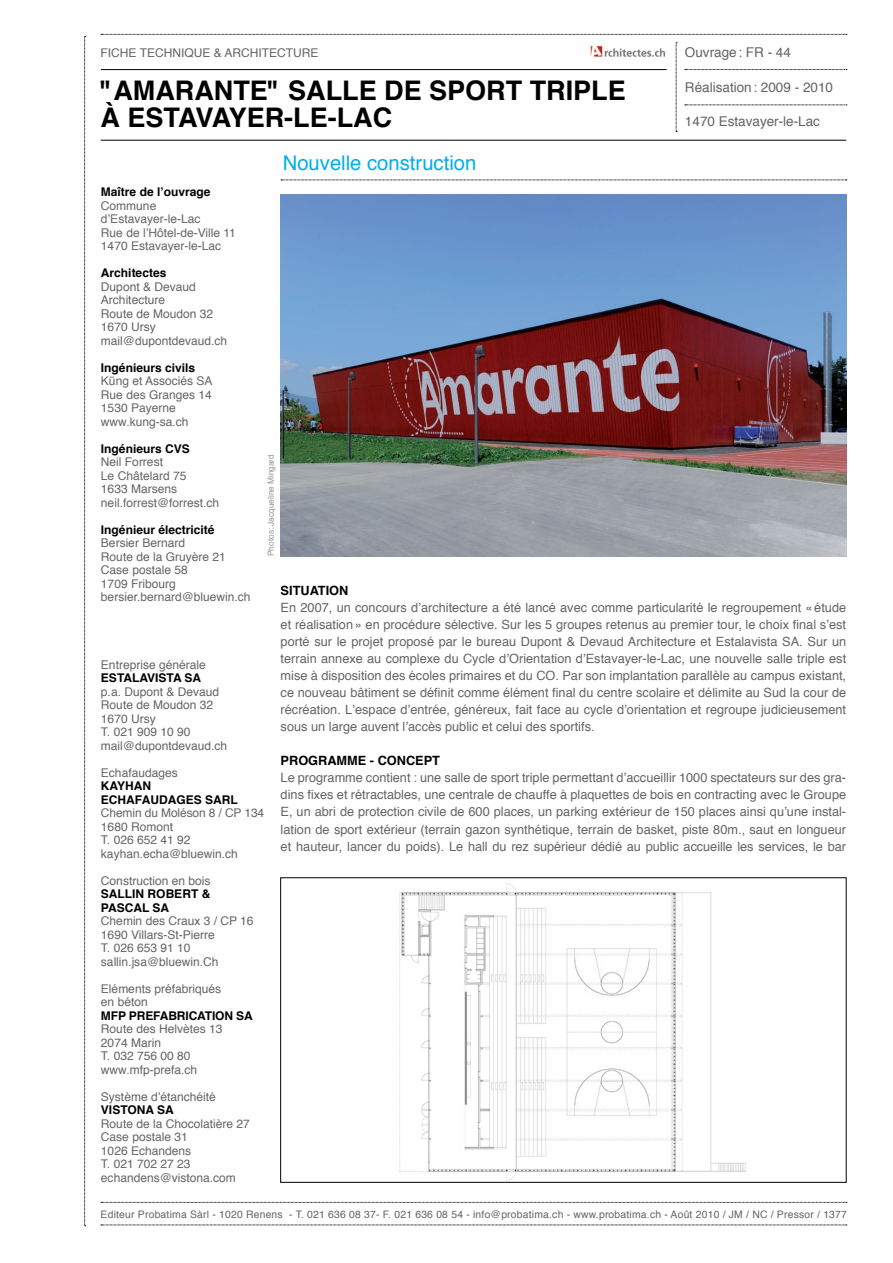
<style>
.page{position:relative;width:893px;height:1263px;background:#fff}
.page>*{position:absolute;margin:0;border:0;box-sizing:border-box;transform-origin:0 0}
.t1{font:700 27px/27px "Helvetica";color:#000}
.t2{font:20.25px "Helvetica";color:#00aeef}
.t3{font:13.5px "Helvetica";color:#636466}
.t4{font:12.75px/17px "Helvetica";letter-spacing:-.005em;color:#636466;text-align:justify}
.t5{font:700 12.75px "Helvetica";color:#000}
.t6{font:12px/13.5px "Helvetica";color:#636466}
.t7{font:700 12px/13.5px "Helvetica";color:#000}
.t8{font:10.35px "Helvetica";letter-spacing:.02em;color:#636466}
.t9{font:8.25px "Helvetica";color:#939598}
</style>
<div class="page">
<img style="left:281px;top:195px;width:565px;height:361px">
<svg style="left:84px;top:36px;width:2px;height:1190px"></svg>
<svg style="left:281px;top:180px;width:566px;height:1px"></svg>
<hr style="left:101px;top:140px;width:745px;height:1px;background:#000">
<svg style="left:685px;top:105px;width:162px;height:1px"></svg>
<hr style="left:101px;top:69px;width:566px;height:1px;background:#000">
<svg style="left:676px;top:43px;width:1px;height:89px"></svg>
<svg style="left:101px;top:34px;width:746px;height:1px"></svg>
<svg style="left:685px;top:69px;width:162px;height:1px"></svg>
<svg style="left:101px;top:1224px;width:746px;height:1px"></svg>
<svg style="left:101px;top:1202px;width:746px;height:1px"></svg>
<img style="left:399px;top:883px;width:347px;height:297px">
<img style="left:590px;top:45px;width:75px;height:12px">
<p class="t6" style="left:101px;top:46px;width:219px">FICHE TECHNIQUE &amp; ARCHITECTURE</p>
<h1 class="t1" style="left:101px;top:78px;width:527px">"AMARANTE" SALLE DE SPORT TRIPLE<br>À ESTAVAYER-LE-LAC</h1>
<h2 class="t2" style="left:283px;top:148px;width:195px">Nouvelle construction</h2>
<p class="t3" style="left:685px;top:42px;width:107px">Ouvrage: FR - 44</p>
<p class="t3" style="left:685px;top:77px;width:150px">Réalisation: 2009 - 2010</p>
<p class="t3" style="left:685px;top:110px;width:137px">1470 Estavayer-le-Lac</p>
<p class="t7" style="left:101px;top:185px;width:111px">Maître de l’ouvrage</p>
<p class="t6" style="left:101px;top:199px;width:136px">Commune d’Estavayer-le-Lac<br>Rue de l’Hôtel-de-Ville 11<br>1470 Estavayer-le-Lac</p>
<p class="t7" style="left:101px;top:266px;width:67px">Architectes</p>
<p class="t6" style="left:101px;top:280px;width:128px">Dupont &amp; Devaud<br>Architecture<br>Route de Moudon 32<br>1670 Ursy mail@dupontdevaud.ch</p>
<p class="t7" style="left:101px;top:361px;width:96px">Ingénieurs civils</p>
<p class="t6" style="left:101px;top:374px;width:113px">Küng et Associés SA<br>Rue des Granges 14<br>1530 Payerne www.kung-sa.ch</p>
<p class="t7" style="left:101px;top:442px;width:90px">Ingénieurs CVS</p>
<p class="t6" style="left:101px;top:455px;width:120px">Neil Forrest<br>Le Châtelard 75<br>1633 Marsens neil.forrest@forrest.ch</p>
<p class="t7" style="left:101px;top:523px;width:115px">Ingénieur électricité</p>
<p class="t6" style="left:101px;top:536px;width:151px">Bersier Bernard<br>Route de la Gruyère 21<br>Case postale 58<br>1709 Fribourg bersier.bernard@bluewin.ch</p>
<p class="t9" style="left:265px;top:556px;width:103px;rotate:-90deg">Photos: Jacqueline Mingard</p>
<p class="t5" style="left:281px;top:580px;width:69px">SITUATION</p>
<p class="t4" style="left:281px;top:600px;width:567px">En 2007, un concours d’architecture a été lancé avec comme particularité le regroupement «étude et réalisation» en procédure sélective. Sur les 5 groupes retenus au premier tour, le choix final s’est porté sur le projet proposé par le bureau Dupont &amp; Devaud Architecture et Estalavista SA. Sur un terrain annexe au complexe du Cycle d’Orientation d’Estavayer-le-Lac, une nouvelle salle triple est mise à disposition des écoles primaires et du CO. Par son implantation parallèle au campus existant, ce nouveau bâtiment se définit comme élément final du centre scolaire et délimite au Sud la cour de récréation. L’espace d’entrée, généreux, fait face au cycle d’orientation et regroupe judicieusement sous un large auvent l’accès public et celui des sportifs.</p>
<p class="t5" style="left:281px;top:751px;width:161px">PROGRAMME - CONCEPT</p>
<p class="t4" style="left:281px;top:770px;width:567px">Le programme contient : une salle de sport triple permettant d’accueillir 1000 spectateurs sur des gra&shy;dins fixes et rétractables, une centrale de chauffe à plaquettes de bois en contracting avec le Groupe E, un abri de protection civile de 600 places, un parking extérieur de 150 places ainsi qu’une instal&shy;lation de sport extérieur (terrain gazon synthétique, terrain de basket, piste 80m., saut en longueur et hauteur, lancer du poids). Le hall du rez supérieur dédié au public accueille les services, le bar</p>
<p class="t6" style="left:101px;top:658px;width:106px">Entreprise générale</p>
<p class="t7" style="left:101px;top:671px;width:102px">ESTALAVISTA SA</p>
<p class="t6" style="left:101px;top:685px;width:128px">p.a. Dupont &amp; Devaud<br>Route de Moudon 32<br>1670 Ursy<br>T. 021 909 10 90 mail@dupontdevaud.ch</p>
<p class="t6" style="left:101px;top:766px;width:78px">Echafaudages</p>
<p class="t7" style="left:101px;top:779px;width:138px">KAYHAN<br>ECHAFAUDAGES SARL</p>
<p class="t6" style="left:101px;top:806px;width:165px">Chemin du Moléson 8 / CP 134<br>1680 Romont<br>T. 026 652 41 92 kayhan.echa@bluewin.ch</p>
<p class="t6" style="left:101px;top:874px;width:111px">Construction en bois</p>
<p class="t7" style="left:101px;top:887px;width:111px">SALLIN ROBERT &amp;<br>PASCAL SA</p>
<p class="t6" style="left:101px;top:914px;width:154px">Chemin des Craux 3 / CP 16<br>1690 Villars-St-Pierre<br>T. 026 653 91 10 sallin.jsa@bluewin.Ch</p>
<p class="t6" style="left:101px;top:982px;width:122px">Eléments préfabriqués en béton</p>
<p class="t7" style="left:101px;top:1009px;width:153px">MFP PREFABRICATION SA</p>
<p class="t6" style="left:101px;top:1022px;width:123px">Route des Helvètes 13<br>2074 Marin<br>T. 032 756 00 80 www.mfp-prefa.ch</p>
<p class="t6" style="left:101px;top:1090px;width:116px">Système d’étanchéité</p>
<p class="t7" style="left:101px;top:1103px;width:74px">VISTONA SA</p>
<p class="t6" style="left:101px;top:1117px;width:150px">Route de la Chocolatière 27<br>Case postale 31<br>1026 Echandens<br>T. 021 702 27 23 echandens@vistona.com</p>
<p class="t8" style="left:101px;top:1207px;width:748px">Editeur Probatima Sàrl - 1020 Renens - T. 021 636 08 37- F. 021 636 08 54 - info@probatima.ch - www.probatima.ch - Août 2010 / JM / NC / Pressor / 1377</p>
</div>
